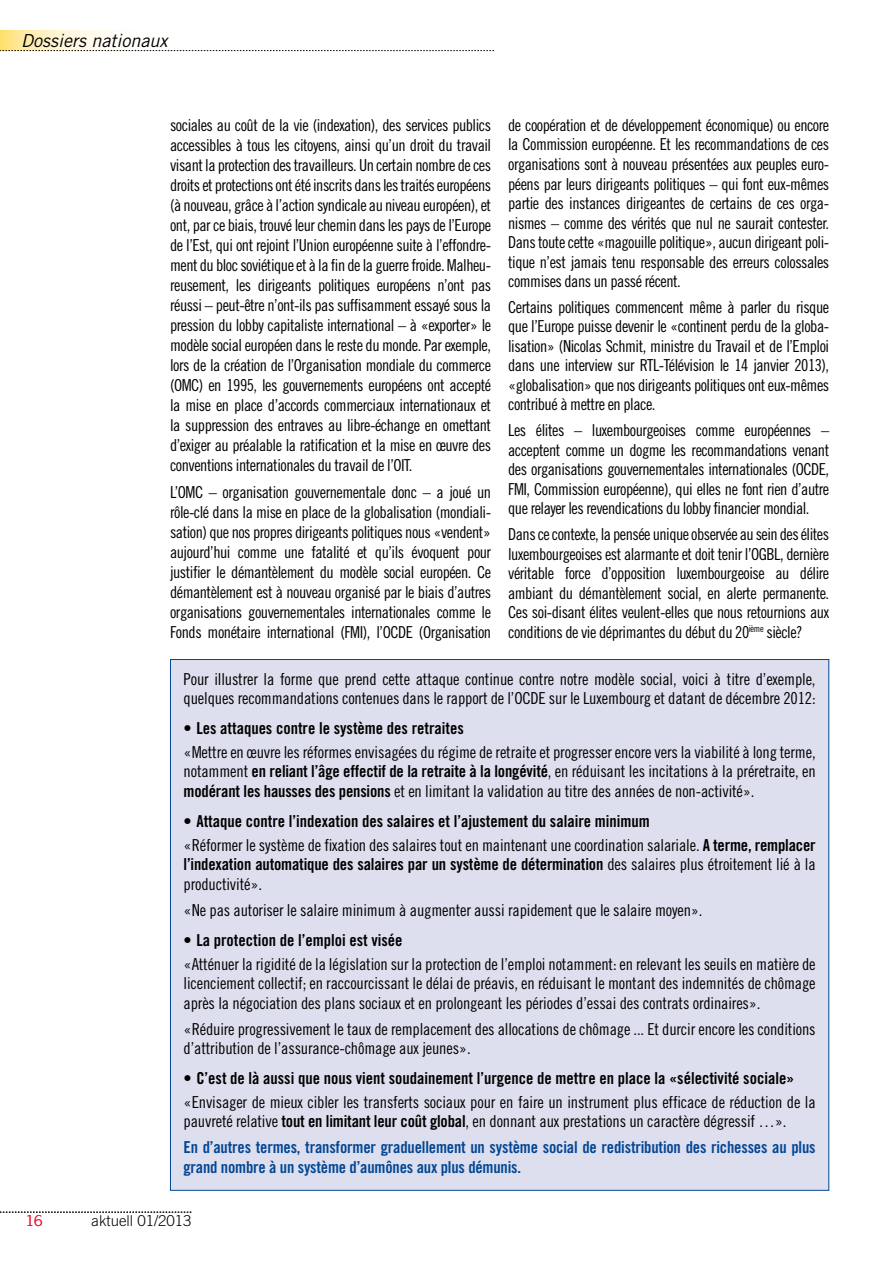
<style>
.page{position:relative;width:893px;height:1263px;background:#fff}
.page>*{position:absolute;margin:0;border:0;box-sizing:border-box;transform-origin:0 0}
.t1{font:italic 18px "Trade Gothic LT Std";color:#000}
.t2{font:16.5px/19.5px "Trade Gothic LT Std Cn 18";letter-spacing:-.01em;color:#000;text-align:justify}
.t3{font:16.5px "Trade Gothic LT Std Bd Cn 20";color:#000}
.t4{font:16.5px/19.5px "Trade Gothic LT Std Bd Cn 20";letter-spacing:-.01em;color:#034694}
.t5{font:300 15px "Trade Gothic LT Std";color:#000}
.t6{font:300 15px "Trade Gothic LT Std";color:#ed1a3b}
.s1{font-family:"Trade Gothic LT Std Bd Cn 20"}
.s2{font-family:"Trade Gothic LT Std Cn 18"}
</style>
<div class="page">
<svg style="left:0;top:1212px;width:191px;height:1px"></svg>
<svg style="left:0;top:31px;width:112px;height:19px;background:#fff1c6"></svg>
<svg style="left:0;top:50px;width:494px;height:1px"></svg>
<div style="left:170px;top:659px;width:659px;height:531px;background:#dddfee"></div>
<p class="t1" style="left:21px;top:29px;width:148px">Dossiers nationaux</p>
<p class="t2" style="left:508px;top:115px;width:323px">de coopération et de développement économique) ou encore la Commission européenne. Et les recommandations de ces organisations sont à nouveau présentées aux peuples euro&shy;péens par leurs dirigeants politiques – qui font eux-mêmes partie des instances dirigeantes de certains de ces orga&shy;nismes – comme des vérités que nul ne saurait contester.<br>Dans toute cette «magouille politique», aucun dirigeant poli&shy;tique n’est jamais tenu responsable des erreurs colossales commises dans un passé récent.</p>
<p class="t2" style="left:508px;top:297px;width:323px">Certains politiques commencent même à parler du risque que l’Europe puisse devenir le «continent perdu de la globa&shy;lisation» (Nicolas Schmit, ministre du Travail et de l’Emploi dans une interview sur RTL-Télévision le 14 janvier 2013), «globalisation» que nos dirigeants politiques ont eux-mêmes contribué à mettre en place.</p>
<p class="t2" style="left:508px;top:421px;width:323px">Les élites – luxembourgeoises comme européennes – acceptent comme un dogme les recommandations venant des organisations gouvernementales internationales (OCDE, FMI, Commission européenne), qui elles ne font rien d’autre que relayer les revendications du lobby financier mondial.</p>
<p class="t2" style="left:508px;top:524px;width:323px">Dans ce contexte, la pensée unique observée au sein des élites luxembourgeoises est alarmante et doit tenir l’OGBL, dernière véritable force d’opposition luxembourgeoise au délire ambiant du démantèlement social, en alerte permanente.<br>Ces soi-disant élites veulent-elles que nous retournions aux conditions de vie déprimantes du début du 20<sup>ième</sup> siècle?</p>
<p class="t2" style="left:184px;top:669px;width:634px">Pour illustrer la forme que prend cette attaque continue contre notre modèle social, voici à titre d’exemple, quelques recommandations contenues dans le rapport de l’OCDE sur le Luxembourg et datant de décembre 2012:</p>
<p class="t3" style="left:184px;top:718px;width:282px">• Les attaques contre le système des retraites</p>
<p class="t2" style="left:184px;top:742px;width:634px">«Mettre en œuvre les réformes envisagées du régime de retraite et progresser encore vers la viabilité à long terme, notamment <span class="s1">en reliant l’âge effectif de la retraite à la longévité</span>, en réduisant les incitations à la préretraite, en <span class="s1">modérant les hausses des pensions</span> et en limitant la validation au titre des années de non-activité».</p>
<p class="t3" style="left:184px;top:811px;width:468px">• Attaque contre l’indexation des salaires et l’ajustement du salaire minimum</p>
<p class="t2" style="left:184px;top:835px;width:634px">«Réformer le système de fixation des salaires tout en maintenant une coordination salariale. <span class="s1">A terme, remplacer</span></p>
<p class="t3" style="left:184px;top:854px;width:634px">l’indexation automatique des salaires par un système de détermination <span class="s2">des salaires plus étroitement lié à la</span></p>
<p class="t2" style="left:184px;top:871px;width:520px;line-height:25.8px">productivité».<br>«Ne pas autoriser le salaire minimum à augmenter aussi rapidement que le salaire moyen».</p>
<p class="t3" style="left:184px;top:930px;width:220px">• La protection de l’emploi est visée</p>
<p class="t2" style="left:184px;top:954px;width:634px">«Atténuer la rigidité de la législation sur la protection de l’emploi notamment: en relevant les seuils en matière de licenciement collectif; en raccourcissant le délai de préavis, en réduisant le montant des indemnités de chômage après la négociation des plans sociaux et en prolongeant les périodes d’essai des contrats ordinaires».</p>
<p class="t2" style="left:184px;top:1019px;width:634px">«Réduire progressivement le taux de remplacement des allocations de chômage ... Et durcir encore les conditions d’attribution de l’assurance-chômage aux jeunes».</p>
<p class="t3" style="left:184px;top:1068px;width:612px">• C’est de là aussi que nous vient soudainement l’urgence de mettre en place la «sélectivité sociale»</p>
<p class="t2" style="left:184px;top:1092px;width:634px">«Envisager de mieux cibler les transferts sociaux pour en faire un instrument plus efficace de réduction de la pauvreté relative <span class="s1">tout en limitant leur coût global</span>, en donnant aux prestations un caractère dégressif …».</p>
<p class="t4" style="left:183px;top:1137px;width:634px">En d’autres termes, transformer graduellement un système social de redistribution des richesses au plus grand nombre à un système d’aumônes aux plus démunis.</p>
<p class="t2" style="left:170px;top:115px;width:323px;line-height:20px">sociales au coût de la vie (indexation), des services publics accessibles à tous les citoyens, ainsi qu’un droit du travail visant la protection des travailleurs. Un certain nombre de ces droits et protections ont été inscrits dans les traités européens (à nouveau, grâce à l’action syndicale au niveau européen), et ont, par ce biais, trouvé leur chemin dans les pays de l’Europe de l’Est, qui ont rejoint l’Union européenne suite à l’effondre&shy;ment du bloc soviétique et à la fin de la guerre froide. Malheu&shy;reusement, les dirigeants politiques européens n’ont pas réussi – peut-être n’ont-ils pas suffisamment essayé sous la pression du lobby capitaliste international – à «exporter» le modèle social européen dans le reste du monde. Par exemple, lors de la création de l’Organisation mondiale du commerce (OMC) en 1995, les gouvernements européens ont accepté la mise en place d’accords commerciaux internationaux et la suppression des entraves au libre-échange en omettant d’exiger au préalable la ratification et la mise en œuvre des conventions internationales du travail de l’OIT.</p>
<p class="t2" style="left:170px;top:482px;width:323px;line-height:20px">L’OMC – organisation gouvernementale donc – a joué un rôle-clé dans la mise en place de la globalisation (mondiali&shy;sation) que nos propres dirigeants politiques nous «vendent» aujourd’hui comme une fatalité et qu’ils évoquent pour justifier le démantèlement du modèle social européen. Ce démantèlement est à nouveau organisé par le biais d’autres organisations gouvernementales internationales comme le Fonds monétaire international (FMI), l’OCDE (Organisation</p>
<p class="t6" style="left:26px;top:1212px;width:18px">16</p>
<p class="t5" style="left:91px;top:1212px;width:102px">aktuell 01/2013</p>
</div>
